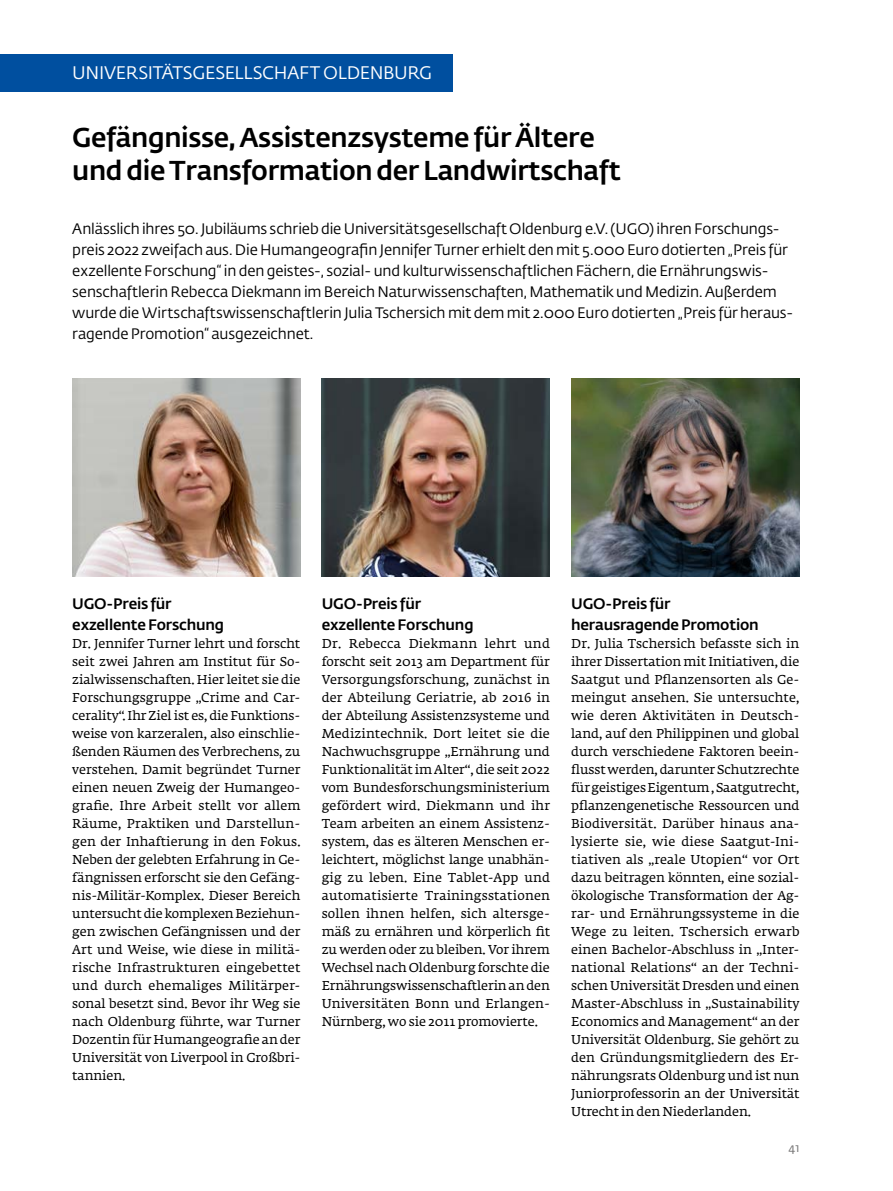
<style>
.page{position:relative;width:893px;height:1191px;background:#fff}
.page>*{position:absolute;margin:0;border:0;box-sizing:border-box;transform-origin:0 0}
.t1{font:500 27px/33px "Fedra Sans Std";letter-spacing:-.01em;color:#000}
.t2{font:18px "Fedra Sans Std";letter-spacing:-.02em;color:#fff}
.t3{font:15px/21px "Fedra Sans Std";letter-spacing:-.01em;color:#000}
.t4{font:500 15px/21px "Fedra Sans Std";letter-spacing:-.01em;color:#000}
.t5{font:12.75px/18px "Fedra Serif A Std";letter-spacing:-.005em;color:#000;text-align:justify}
.t6{font:12px "Fedra Sans Std";color:#706f6f}
</style>
<div class="page">
<img style="left:72px;top:378px;width:228px;height:198px">
<img style="left:322px;top:378px;width:228px;height:198px">
<img style="left:571px;top:378px;width:228px;height:198px">
<div style="left:0;top:54px;width:452px;height:37px;background:#004f9f"></div>
<h2 class="t2" style="left:72px;top:62px;width:361px">UNIVERSITÄTSGESELLSCHAFT OLDENBURG</h2>
<h1 class="t1" style="left:72px;top:121px;width:550px">Gefängnisse, Assistenzsysteme für Ältere und die Transformation der Landwirtschaft</h1>
<p class="t3" style="left:72px;top:219px;width:723px">Anlässlich ihres 50. Jubiläums schrieb die Universitätsgesellschaft Oldenburg e.V. (UGO) ihren Forschungs&shy;preis 2022 zweifach aus. Die Humangeografin Jennifer Turner erhielt den mit 5.000 Euro dotierten „Preis für exzellente Forschung“ in den geistes-, sozial- und kulturwissenschaftlichen Fächern, die Ernährungswis&shy;senschaftlerin Rebecca Diekmann im Bereich Naturwissenschaften, Mathematik und Medizin. Außerdem wurde die Wirtschaftswissenschaftlerin Julia Tschersich mit dem mit 2.000 Euro dotierten „Preis für heraus&shy;ragende Promotion“ ausgezeichnet.</p>
<p class="t4" style="left:72px;top:593px;width:153px">UGO-Preis für exzellente Forschung</p>
<p class="t5" style="left:72px;top:636px;width:230px">Dr. Jennifer Turner lehrt und forscht seit zwei Jahren am Institut für So&shy;zialwissenschaften. Hier leitet sie die Forschungsgruppe „Crime and Car&shy;cerality“. Ihr Ziel ist es, die Funktions&shy;weise von karzeralen, also einschlie&shy;ßenden Räumen des Verbrechens, zu verstehen. Damit begründet Turner einen neuen Zweig der Humangeo&shy;grafie. Ihre Arbeit stellt vor allem Räume, Praktiken und Darstellun&shy;gen der Inhaftierung in den Fokus.<br>Neben der gelebten Erfahrung in Ge&shy;fängnissen erforscht sie den Gefäng&shy;nis-Militär-Komplex. Dieser Bereich untersucht die komplexen Beziehun&shy;gen zwischen Gefängnissen und der Art und Weise, wie diese in militä&shy;rische Infrastrukturen eingebettet und durch ehemaliges Militärper&shy;sonal besetzt sind. Bevor ihr Weg sie nach Oldenburg führte, war Turner Dozentin für Humangeografie an der Universität von Liverpool in Großbri&shy;tannien.</p>
<p class="t4" style="left:322px;top:593px;width:153px">UGO-Preis für exzellente Forschung</p>
<p class="t5" style="left:322px;top:636px;width:230px">Dr. Rebecca Diekmann lehrt und forscht seit 2013 am Department für Versorgungsforschung, zunächst in der Abteilung Geriatrie, ab 2016 in der Abteilung Assistenzsysteme und Medizintechnik. Dort leitet sie die Nachwuchsgruppe „Ernährung und Funktionalität im Alter“, die seit 2022 vom Bundesforschungsministerium gefördert wird. Diekmann und ihr Team arbeiten an einem Assistenz&shy;system, das es älteren Menschen er&shy;leichtert, möglichst lange unabhän&shy;gig zu leben. Eine Tablet-App und automatisierte Trainingsstationen sollen ihnen helfen, sich altersge&shy;mäß zu ernähren und körperlich fit zu werden oder zu bleiben. Vor ihrem Wechsel nach Oldenburg forschte die Ernährungswissenschaftlerin an den Universitäten Bonn und Erlangen-Nürnberg, wo sie 2011 promovierte.</p>
<p class="t4" style="left:571px;top:593px;width:189px">UGO-Preis für herausragende Promotion</p>
<p class="t5" style="left:571px;top:636px;width:230px">Dr. Julia Tschersich befasste sich in ihrer Dissertation mit Initiativen, die Saatgut und Pflanzensorten als Ge&shy;meingut ansehen. Sie untersuchte, wie deren Aktivitäten in Deutsch&shy;land, auf den Philippinen und global durch verschiedene Faktoren beein&shy;flusst werden, darunter Schutzrechte für geistiges Eigentum , Saatgutrecht, pflanzengenetische Ressourcen und Biodiversität. Darüber hinaus ana&shy;lysierte sie, wie diese Saatgut-Ini&shy;tiativen als „reale Utopien“ vor Ort dazu beitragen könnten, eine sozial&shy;ökologische Transformation der Ag&shy;rar- und Ernährungssysteme in die Wege zu leiten. Tschersich erwarb einen Bachelor-Abschluss in „Inter&shy;national Relations“ an der Techni&shy;schen Universität Dresden und einen Master-Abschluss in „Sustainability Economics and Management“ an der Universität Oldenburg. Sie gehört zu den Gründungsmitgliedern des Er&shy;nährungsrats Oldenburg und ist nun Juniorprofessorin an der Universität Utrecht in den Niederlanden.</p>
<p class="t6" style="left:789px;top:1140px;width:12px">41</p>
</div>
